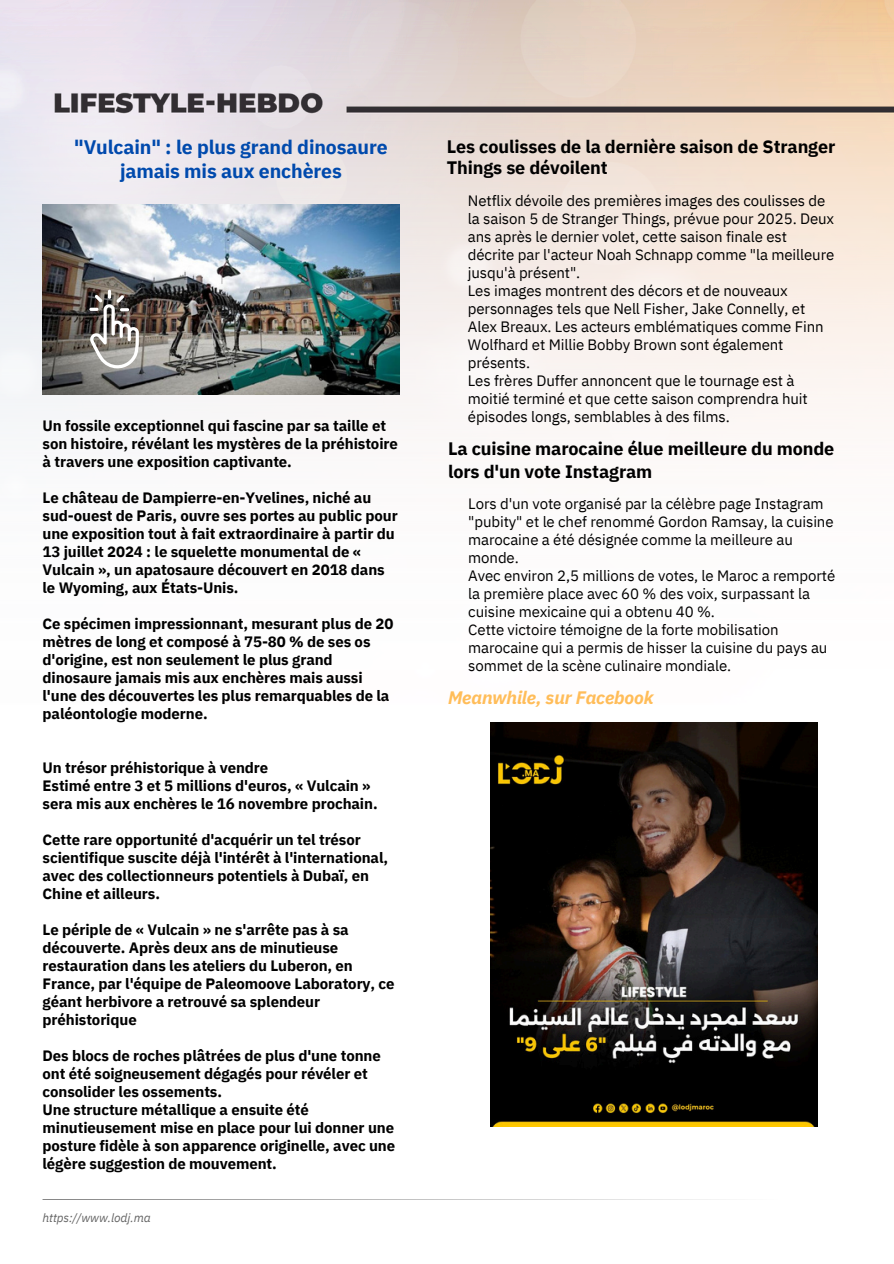
<style>
.page{position:relative;width:894px;height:1264px;background:#fff}
.page>*{position:absolute;margin:0;border:0;box-sizing:border-box;transform-origin:0 0}
.t1{font:700 19.5px/23.7px "IBM Plex Sans";letter-spacing:-.005em;color:#004aad;text-align:center}
.t2{font:700 18px/21.9px "IBM Plex Sans";letter-spacing:-.005em;color:#000}
.t3{font:italic 700 18px "IBM Plex Sans";letter-spacing:-.005em;color:#ffbd59}
.t4{font:700 15px/18px "IBM Plex Sans";letter-spacing:-.005em;color:#000}
.t5{font:15px/18px "IBM Plex Sans";letter-spacing:-.005em;color:#000}
.t6{font:italic 12px "IBM Plex Sans";letter-spacing:-.005em;color:#646464}
</style>
<div class="page">
<img style="left:0;top:0;width:893px;height:1200px">
<svg style="left:43px;top:1199px;width:807px;height:1px"></svg>
<img style="left:490px;top:723px;width:326px;height:403px">
<img style="left:43px;top:204px;width:356px;height:190px">
<svg style="left:89px;top:290px;width:50px;height:78px"></svg>
<h2 class="t1" style="left:74px;top:135px;width:315px">"Vulcain" : le plus grand dinosaure jamais mis aux enchères</h2>
<h2 class="t4" style="left:43px;top:416px;width:357px">Un fossile exceptionnel qui fascine par sa taille et son histoire, révélant les mystères de la préhistoire à travers une exposition captivante.</h2>
<h2 class="t4" style="left:43px;top:488px;width:356px">Le château de Dampierre-en-Yvelines, niché au sud-ouest de Paris, ouvre ses portes au public pour une exposition tout à fait extraordinaire à partir du 13 juillet 2024 : le squelette monumental de « Vulcain », un apatosaure découvert en 2018 dans le Wyoming, aux États-Unis.</h2>
<h2 class="t4" style="left:43px;top:614px;width:352px">Ce spécimen impressionnant, mesurant plus de 20 mètres de long et composé à 75-80 % de ses os d'origine, est non seulement le plus grand dinosaure jamais mis aux enchères mais aussi l'une des découvertes les plus remarquables de la paléontologie moderne.</h2>
<h1 class="t4" style="left:43px;top:758px;width:336px">Un trésor préhistorique à vendre<br>Estimé entre 3 et 5 millions d'euros, « Vulcain » sera mis aux enchères le 16 novembre prochain.</h1>
<h3 class="t4" style="left:43px;top:830px;width:347px">Cette rare opportunité d'acquérir un tel trésor scientifique suscite déjà l'intérêt à l'international, avec des collectionneurs potentiels à Dubaï, en Chine et ailleurs.</h3>
<h1 class="t4" style="left:43px;top:920px;width:353px">Le périple de « Vulcain » ne s'arrête pas à sa découverte. Après deux ans de minutieuse restauration dans les ateliers du Luberon, en France, par l'équipe de Paleomoove Laboratory, ce géant herbivore a retrouvé sa splendeur préhistorique</h1>
<p class="t4" style="left:43px;top:1046px;width:354px">Des blocs de roches plâtrées de plus d'une tonne ont été soigneusement dégagés pour révéler et consolider les ossements.<br>Une structure métallique a ensuite été minutieusement mise en place pour lui donner une posture fidèle à son apparence originelle, avec une légère suggestion de mouvement.</p>
<h3 class="t6" style="left:43px;top:1209px;width:110px">https://www.lodj.ma</h3>
<p class="t2" style="left:446px;top:135px;width:390px">Les coulisses de la dernière saison de Stranger<br>Things se dévoilent</p>
<p class="t5" style="left:468px;top:191px;width:368px">Netflix dévoile des premières images des coulisses de la saison 5 de Stranger Things, prévue pour 2025. Deux ans après le dernier volet, cette saison finale est décrite par l'acteur Noah Schnapp comme "la meilleure jusqu'à présent".<br>Les images montrent des décors et de nouveaux personnages tels que Nell Fisher, Jake Connelly, et Alex Breaux. Les acteurs emblématiques comme Finn Wolfhard et Millie Bobby Brown sont également présents.<br>Les frères Duffer annoncent que le tournage est à moitié terminé et que cette saison comprendra huit épisodes longs, semblables à des films.</p>
<h2 class="t2" style="left:448px;top:437px;width:388px;line-height:22.5px">La cuisine marocaine élue meilleure du monde lors d'un vote Instagram</h2>
<h2 class="t5" style="left:468px;top:494px;width:368px">Lors d'un vote organisé par la célèbre page Instagram "pubity" et le chef renommé Gordon Ramsay, la cuisine marocaine a été désignée comme la meilleure au monde.<br>Avec environ 2,5 millions de votes, le Maroc a remporté la première place avec 60 % des voix, surpassant la cuisine mexicaine qui a obtenu 40 %.<br>Cette victoire témoigne de la forte mobilisation marocaine qui a permis de hisser la cuisine du pays au sommet de la scène culinaire mondiale.</h2>
<h2 class="t3" style="left:448px;top:685px;width:207px">Meanwhile, sur Facebook</h2>
</div>
